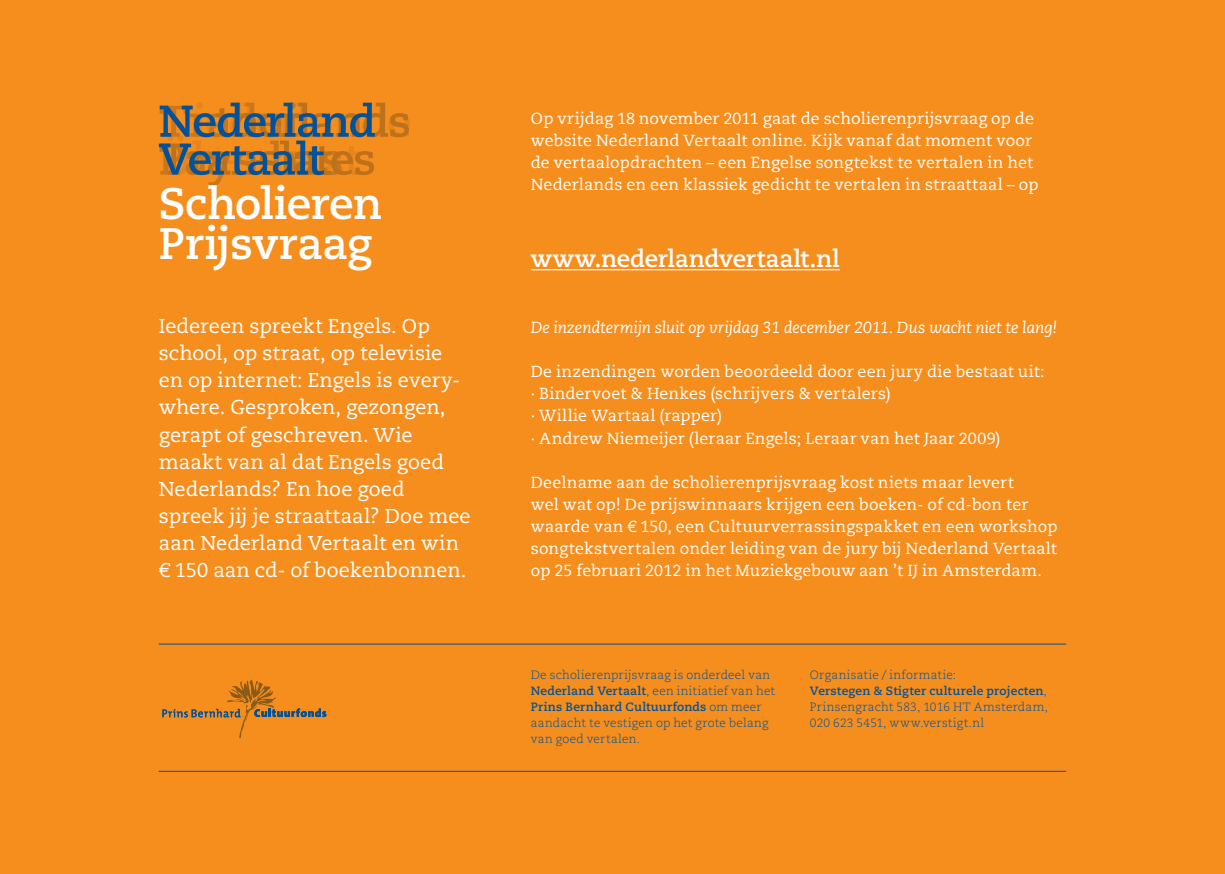
<style>
.page{position:relative;width:1225px;height:874px;background:#fff}
.page>*{position:absolute;margin:0;border:0;box-sizing:border-box;transform-origin:0 0}
.t1{font:700 44px/40px "Caecilia LT";letter-spacing:-.015em;color:#fff}
.t2{font:700 24px "Caecilia LT";letter-spacing:-.01em;color:#fff}
.t3{font:20px/27px "Caecilia LT";color:#fff}
.t4{font:16px/22px "Caecilia LT";letter-spacing:.01em;color:#fff}
.t5{font:italic 16px "Caecilia LT";letter-spacing:-.01em;color:#fff}
.t6{font:300 12px/16px "Caecilia LT";letter-spacing:.02em;color:#01529a}
.s1{font-weight:700}
</style>
<div class="page">
<div style="left:0;top:0;width:1224px;height:873px;background:#f68e1e"></div>
<hr style="left:531px;top:269px;width:309px;height:1px;background:#fff">
<svg style="left:162px;top:679px;width:164px;height:59px"></svg>
<svg style="left:159px;top:102px;width:251px;height:84px"></svg>
<hr style="left:159px;top:770px;width:907px;height:1px;background:#01529a">
<hr style="left:159px;top:643px;width:907px;height:1px;background:#01529a">
<h1 class="t1" style="left:159px;top:184px;width:225px">Scholieren<br>Prijsvraag</h1>
<p class="t3" style="left:159px;top:313px;width:313px">Iedereen spreekt Engels. Op school, op straat, op televisie en op internet: Engels is every&shy;where. Gesproken, gezongen, gerapt of geschreven. Wie maakt van al dat Engels goed<br>Nederlands? En hoe goed spreek jij je straattaal? Doe mee aan Nederland Vertaalt en win € 150 aan cd- of boekenbonnen.</p>
<p class="t4" style="left:531px;top:108px;width:509px">Op vrijdag 18 november 2011 gaat de scholierenprijsvraag op de website Nederland Vertaalt online. Kijk vanaf dat moment voor de vertaalopdrachten – een Engelse songtekst te vertalen in het Nederlands en een klassiek gedicht te vertalen in straattaal – op</p>
<h2 class="t2" style="left:531px;top:245px;width:310px">www.nederlandvertaalt.nl</h2>
<p class="t5" style="left:531px;top:318px;width:528px">De inzendtermijn sluit op vrijdag 31 december 2011. Dus wacht niet te lang!</p>
<p class="t4" style="left:531px;top:361px;width:515px">De inzendingen worden beoordeeld door een jury die bestaat uit: · Bindervoet &amp; Henkes (schrijvers &amp; vertalers)<br>· Willie Wartaal (rapper)<br>· Andrew Niemeijer (leraar Engels; Leraar van het Jaar 2009)</p>
<p class="t4" style="left:531px;top:471px;width:528px">Deelname aan de scholierenprijsvraag kost niets maar levert<br>wel wat op! De prijswinnaars krijgen een boeken- of cd-bon ter waarde van € 150, een Cultuurverrassingspakket en een workshop songtekstvertalen onder leiding van de jury bij Nederland Vertaalt op 25 februari 2012 in het Muziekgebouw aan ’t IJ in Amsterdam.</p>
<p class="t6" style="left:531px;top:667px;width:246px">De scholierenprijsvraag is onderdeel van <span class="s1">Nederland Vertaalt</span>, een initiatief van het <span class="s1">Prins Bernhard Cultuurfonds</span> om meer aandacht te vestigen op het grote belang van goed vertalen.</p>
<p class="t6" style="left:810px;top:666px;width:240px">Organisatie / informatie:<br><span class="s1">Verstegen &amp; Stigter culturele projecten</span>, Prinsengracht 583, 1016 HT Amsterdam, 020 623 5451, www.verstigt.nl</p>
</div>
